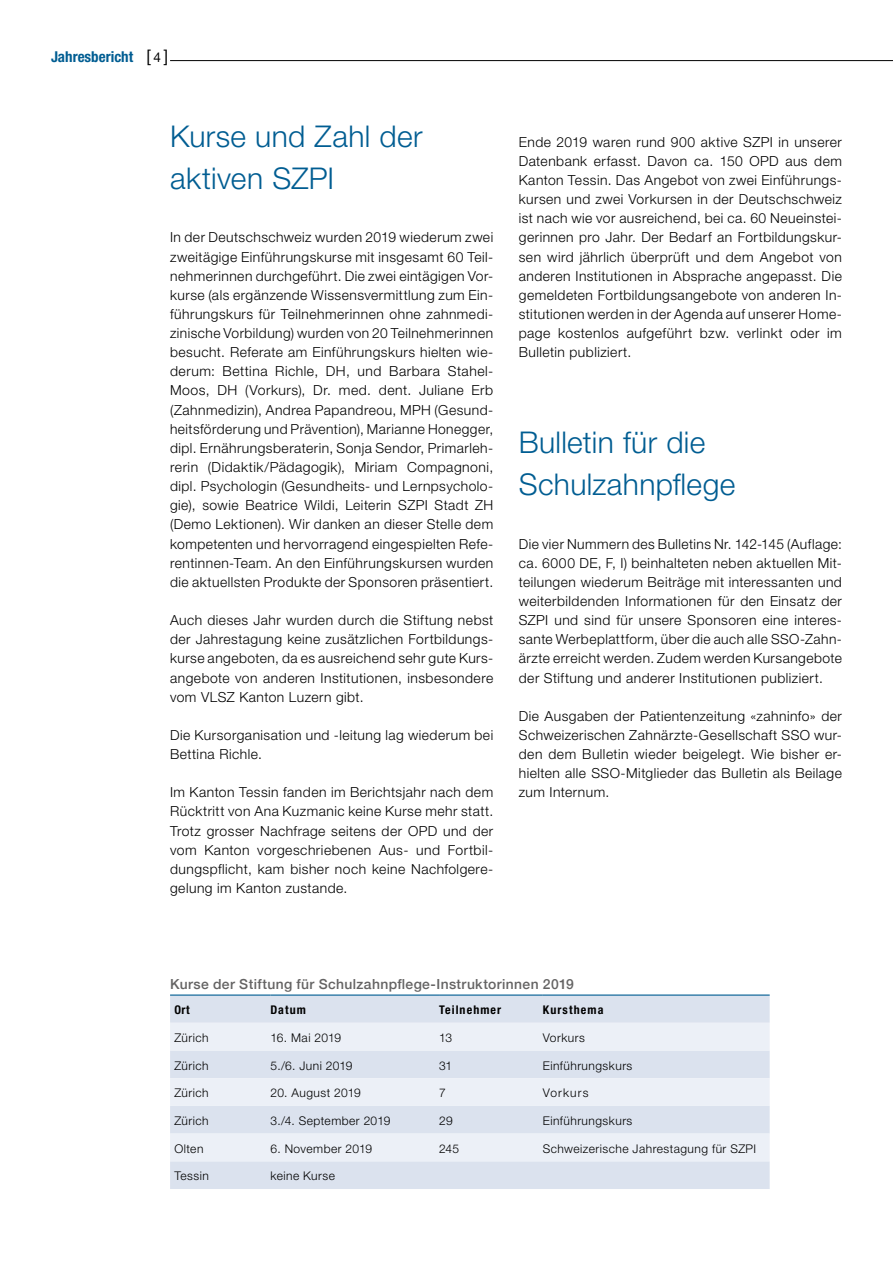
<style>
.page{position:relative;width:893px;height:1263px;background:#fff}
.page>*{position:absolute;margin:0;border:0;box-sizing:border-box;transform-origin:0 0}
.t1{font:300 30px/42.5px "Helvetica Neue LT Std";letter-spacing:.01em;color:#005d92}
.t2{font:700 condensed 15px "Helvetica Neue LT Std";color:#005d92}
.t3{font:300 13.8px/19.2px "Helvetica Neue LT Std";letter-spacing:.035em;color:#000;text-align:justify}
.t4{font:500 13.8px "Helvetica Neue";letter-spacing:.025em;color:#646363}
.t5{font:300 12px "Helvetica Neue LT Std";letter-spacing:.04em;color:#000}
.t6{font:700 condensed 12px "Helvetica Neue LT Std";letter-spacing:.09em;color:#000}
.t7{font:300 12px "Helvetica Neue LT Std";letter-spacing:.015em;color:#000}
.t8{font:300 12px "Helvetica Neue LT Std";letter-spacing:.09em;color:#000}
.s1{font-family:"Helvetica Neue";font-weight:400;font-stretch:normal;font-size:16.8px;color:#000}
.s2{font-family:"Helvetica Neue";font-weight:400;font-stretch:normal;font-size:13.5px;color:#000}
</style>
<div class="page">
<hr style="left:170px;top:60px;width:723px;height:1px;background:#000">
<div style="left:170px;top:996px;width:600px;height:193px;background:#dbe2ee"></div>
<svg style="left:170px;top:1023px;width:600px;height:138px;background:#e5eaf3"></svg>
<hr style="left:170px;top:994px;width:100px;height:2px;background:#005d92">
<hr style="left:270px;top:994px;width:169px;height:2px;background:#005d92">
<hr style="left:439px;top:994px;width:104px;height:2px;background:#005d92">
<hr style="left:543px;top:994px;width:227px;height:2px;background:#005d92">
<p class="t2" style="left:51px;top:47px;width:119px">Jahresbericht <span class="s1">[</span> <span class="s2">4</span> <span class="s1">]</span></p>
<h1 class="t1" style="left:170px;top:114px;width:254px">Kurse und Zahl der aktiven SZPI</h1>
<p class="t3" style="left:170px;top:228px;width:325px">In der Deutschschweiz wurden 2019 wiederum zwei zweitägige Einführungskurse mit insgesamt 60 Teil&shy;nehmerinnen durchgeführt. Die zwei eintägigen Vor&shy;kurse (als ergänzende Wissensvermittlung zum Ein&shy;führungskurs für Teilnehmerinnen ohne zahnmedi&shy;zinische Vorbildung) wurden von 20 Teilnehmerinnen besucht. Referate am Einführungskurs hielten wie&shy;derum: Bettina Richle, DH, und Barbara Stahel-Moos, DH (Vorkurs), Dr. med. dent. Juliane Erb (Zahnmedizin), Andrea Papandreou, MPH (Gesund&shy;heitsförderung und Prävention), Marianne Honegger, dipl. Ernährungsberaterin, Sonja Sendor, Primarleh&shy;rerin (Didaktik/Pädagogik), Miriam Compagnoni, dipl. Psychologin (Gesundheits- und Lernpsycholo&shy;gie), sowie Beatrice Wildi, Leiterin SZPI Stadt ZH (Demo Lektionen). Wir danken an dieser Stelle dem kompetenten und hervorragend eingespielten Refe&shy;rentinnen-Team. An den Einführungskursen wurden die aktuellsten Produkte der Sponsoren präsentiert.</p>
<p class="t3" style="left:170px;top:610px;width:325px">Auch dieses Jahr wurden durch die Stiftung nebst der Jahrestagung keine zusätzlichen Fortbildungs&shy;kurse angeboten, da es ausreichend sehr gute Kurs&shy;angebote von anderen Institutionen, insbesondere vom VLSZ Kanton Luzern gibt.</p>
<p class="t3" style="left:170px;top:725px;width:325px">Die Kursorganisation und -leitung lag wiederum bei<br>Bettina Richle.</p>
<p class="t3" style="left:170px;top:782px;width:325px">Im Kanton Tessin fanden im Berichtsjahr nach dem Rücktritt von Ana Kuzmanic keine Kurse mehr statt.<br>Trotz grosser Nachfrage seitens der OPD und der vom Kanton vorgeschriebenen Aus- und Fortbil&shy;dungspflicht, kam bisher noch keine Nachfolgere&shy;gelung im Kanton zustande.</p>
<p class="t3" style="left:519px;top:132px;width:325px">Ende 2019 waren rund 900 aktive SZPI in unserer Datenbank erfasst. Davon ca. 150 OPD aus dem Kanton Tessin. Das Angebot von zwei Einführungs&shy;kursen und zwei Vorkursen in der Deutschschweiz ist nach wie vor ausreichend, bei ca. 60 Neueinstei&shy;gerinnen pro Jahr. Der Bedarf an Fortbildungskur&shy;sen wird jährlich überprüft und dem Angebot von anderen Institutionen in Absprache angepasst. Die gemeldeten Fortbildungsangebote von anderen In&shy;stitutionen werden in der Agenda auf unserer Home&shy;page kostenlos aufgeführt bzw. verlinkt oder im Bulletin publiziert.</p>
<h1 class="t1" style="left:519px;top:420px;width:218px">Bulletin für die<br>Schulzahnpflege</h1>
<p class="t3" style="left:519px;top:534px;width:325px">Die vier Nummern des Bulletins Nr. 142-145 (Auflage: ca. 6000 DE, F, I) beinhalteten neben aktuellen Mit&shy;teilungen wiederum Beiträge mit interessanten und weiterbildenden Informationen für den Einsatz der SZPI und sind für unsere Sponsoren eine interes&shy;sante Werbeplattform, über die auch alle SSO-Zahn&shy;ärzte erreicht werden. Zudem werden Kursangebote der Stiftung und anderer Institutionen publiziert.</p>
<p class="t3" style="left:519px;top:706px;width:325px">Die Ausgaben der Patientenzeitung «zahninfo» der Schweizerischen Zahnärzte-Gesellschaft SSO wur&shy;den dem Bulletin wieder beigelegt. Wie bisher er&shy;hielten alle SSO-Mitglieder das Bulletin als Beilage zum Internum.</p>
<p class="t4" style="left:170px;top:973px;width:405px">Kurse der Stiftung für Schulzahnpflege-Instruktorinnen 2019</p>
<p class="t6" style="left:174px;top:1003px;width:17px">Ort</p>
<p class="t6" style="left:270px;top:1003px;width:37px">Datum</p>
<p class="t6" style="left:439px;top:1003px;width:64px">Teilnehmer</p>
<p class="t6" style="left:543px;top:1003px;width:62px">Kursthema</p>
<p class="t5" style="left:174px;top:1030px;width:36px">Zürich</p>
<p class="t7" style="left:270px;top:1030px;width:72px">16. Mai 2019</p>
<p class="t5" style="left:439px;top:1030px;width:15px">13</p>
<p class="t5" style="left:543px;top:1030px;width:44px">Vorkurs</p>
<p class="t5" style="left:174px;top:1058px;width:36px">Zürich</p>
<p class="t5" style="left:270px;top:1058px;width:84px">5./6. Juni 2019</p>
<p class="t5" style="left:439px;top:1058px;width:15px">31</p>
<p class="t5" style="left:543px;top:1058px;width:91px">Einführungskurs</p>
<p class="t5" style="left:174px;top:1086px;width:36px">Zürich</p>
<p class="t5" style="left:270px;top:1086px;width:92px">20. August 2019</p>
<p class="t5" style="left:439px;top:1086px;width:8px">7</p>
<p class="t8" style="left:543px;top:1086px;width:47px">Vorkurs</p>
<p class="t5" style="left:174px;top:1113px;width:36px">Zürich</p>
<p class="t5" style="left:270px;top:1113px;width:121px">3./4. September 2019</p>
<p class="t5" style="left:439px;top:1113px;width:15px">29</p>
<p class="t5" style="left:543px;top:1113px;width:91px">Einführungskurs</p>
<p class="t5" style="left:174px;top:1141px;width:31px">Olten</p>
<p class="t5" style="left:270px;top:1141px;width:103px">6. November 2019</p>
<p class="t5" style="left:439px;top:1141px;width:22px">245</p>
<p class="t5" style="left:543px;top:1141px;width:215px">Schweizerische Jahrestagung für SZPI</p>
<p class="t5" style="left:174px;top:1169px;width:36px">Tessin</p>
<p class="t5" style="left:270px;top:1169px;width:66px">keine Kurse</p>
</div>
